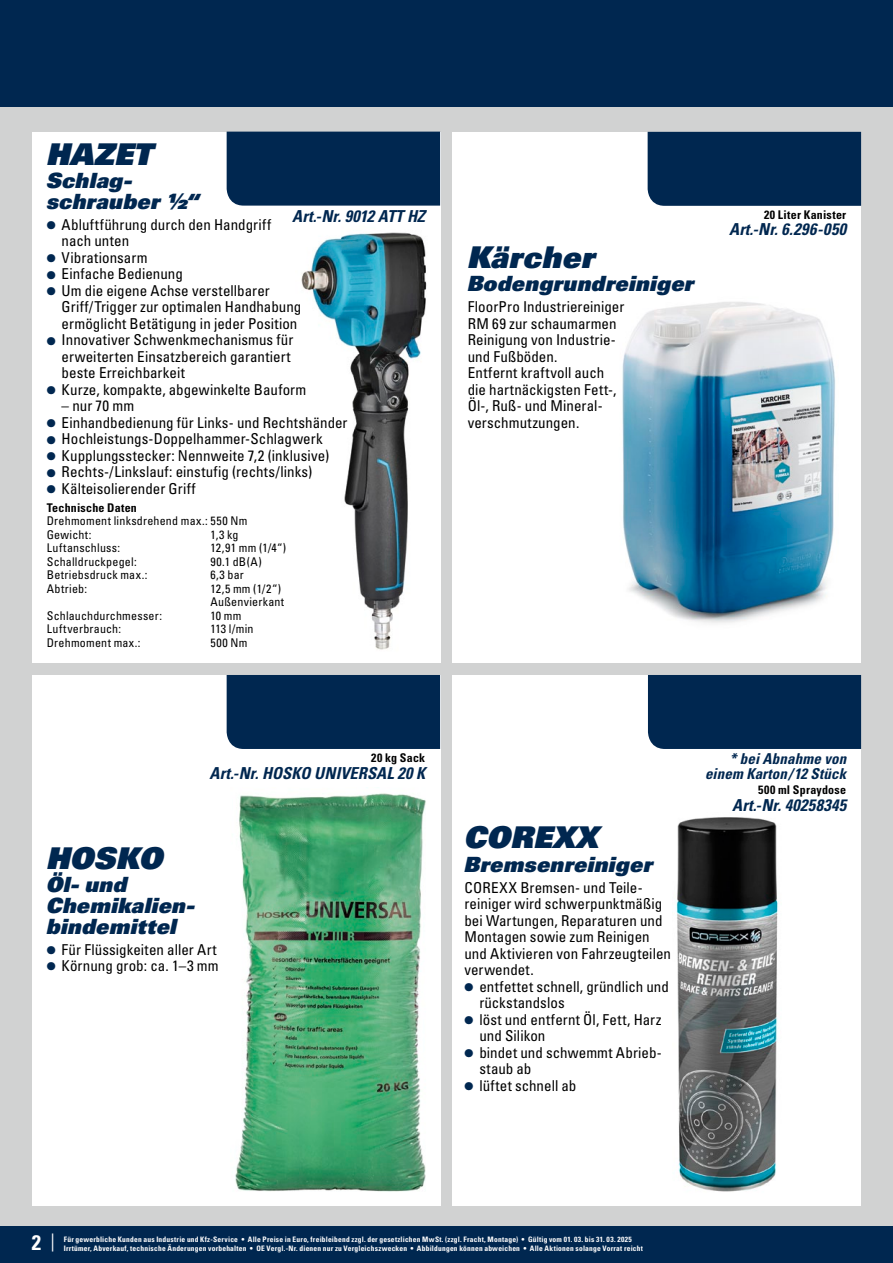
<style>
.page{position:relative;width:893px;height:1263px;background:#fff}
.page>*{position:absolute;margin:0;border:0;box-sizing:border-box;transform-origin:0 0}
.t1{font:30px "Univers LT Std X Black Obl";color:#002750}
.t2{font:21px/21px "Univers LT Std X Black Obl";letter-spacing:.015em;color:#002750}
.t3{font:700 condensed 21px "Univers LT Std";color:#fff}
.t4{font:condensed 18px "Univers LT Std";color:#fff}
.t5{font:italic 700 condensed 16.5px "Univers LT Std";letter-spacing:.01em;color:#002750}
.t6{font:condensed 15px/16.5px "Univers LT Std";letter-spacing:.005em;color:#000}
.t7{font:italic 700 condensed 15px/15px "Univers LT Std";letter-spacing:.01em;color:#002750;text-align:right}
.t8{font:condensed 12px/13.5px "Univers LT Std";letter-spacing:.02em;color:#000}
.t9{font:700 condensed 12px "Univers LT Std";letter-spacing:.015em;color:#000}
.t10{font:700 condensed 7.5px "Univers LT Std";letter-spacing:.025em;color:#fff}
</style>
<div class="page">
<div style="left:0;top:0;width:893px;height:107px;background:#002750"></div>
<div style="left:0;top:107px;width:893px;height:1119px;background:#d1d2d2"></div>
<div style="left:32px;top:675px;width:408px;height:530px;background:#fff"></div>
<div style="left:32px;top:132px;width:408px;height:530px;background:#fff"></div>
<div style="left:0;top:1226px;width:893px;height:37px;background:#002750"></div>
<div style="left:453px;top:132px;width:408px;height:530px;background:#fff"></div>
<div style="left:453px;top:675px;width:408px;height:530px;background:#fff"></div>
<img style="left:675px;top:817px;width:104px;height:375px">
<img style="left:622px;top:302px;width:214px;height:321px">
<img style="left:301px;top:232px;width:126px;height:418px">
<div style="left:227px;top:132px;width:213px;height:74px;background:#002750"></div>
<div style="left:648px;top:132px;width:213px;height:74px;background:#002750"></div>
<div style="left:648px;top:675px;width:213px;height:74px;background:#002750"></div>
<div style="left:227px;top:675px;width:213px;height:74px;background:#002750"></div>
<img style="left:235px;top:793px;width:191px;height:399px">
<h1 class="t1" style="left:46px;top:134px;width:108px">HAZET</h1>
<h2 class="t2" style="left:46px;top:170px;width:154px">Schlag&shy;schrauber ½“</h2>
<p class="t6" style="left:62px;top:216px;width:246px">Abluftführung durch den Handgriff<br>nach unten<br>Vibrationsarm<br>Einfache Bedienung<br>Um die eigene Achse verstellbarer<br>Griff/Trigger zur optimalen Handhabung ermöglicht Betätigung in jeder Position<br>Innovativer Schwenkmechanismus für erweiterten Einsatzbereich garantiert beste Erreichbarkeit<br>Kurze, kompakte, abgewinkelte Bauform</p>
<p class="t6" style="left:62px;top:398px;width:287px">– nur 70 mm<br>Einhandbedienung für Links- und Rechtshänder Hochleistungs-Doppelhammer-Schlagwerk Kupplungsstecker: Nennweite 7,2 (inklusive)<br>Rechts-/Linkslauf: einstufig (rechts/links)<br>Kälteisolierender Griff</p>
<p class="t9" style="left:47px;top:500px;width:92px">Technische Daten</p>
<p class="t8" style="left:47px;top:514px;width:202px">Drehmoment linksdrehend max.: 550 Nm<br>Gewicht:</p>
<p class="t5" style="left:292px;top:206px;width:134px">Art.-Nr. 9012 ATT HZ</p>
<p class="t8" style="left:210px;top:528px;width:30px">1,3 kg</p>
<p class="t8" style="left:47px;top:541px;width:75px">Luftanschluss:</p>
<p class="t8" style="left:210px;top:541px;width:77px">12,91 mm (1/4“)</p>
<p class="t8" style="left:47px;top:555px;width:91px">Schalldruckpegel:</p>
<p class="t8" style="left:210px;top:555px;width:53px">90.1 dB(A)</p>
<p class="t8" style="left:47px;top:568px;width:102px">Betriebsdruck max.:</p>
<p class="t8" style="left:210px;top:568px;width:35px">6,3 bar</p>
<p class="t8" style="left:47px;top:582px;width:42px">Abtrieb:</p>
<p class="t8" style="left:210px;top:582px;width:75px">12,5 mm (1/2“)<br>Außenvierkant</p>
<p class="t8" style="left:47px;top:609px;width:117px">Schlauchdurchmesser:</p>
<p class="t8" style="left:210px;top:609px;width:33px">10 mm</p>
<p class="t8" style="left:47px;top:622px;width:76px">Luftverbrauch:</p>
<p class="t8" style="left:210px;top:622px;width:45px">113 l/min</p>
<p class="t8" style="left:47px;top:636px;width:95px">Drehmoment max.:</p>
<p class="t8" style="left:210px;top:636px;width:39px">500 Nm</p>
<h1 class="t1" style="left:467px;top:238px;width:129px">Kärcher</h1>
<h2 class="t2" style="left:467px;top:273px;width:228px">Bodengrundreiniger</h2>
<p class="t6" style="left:468px;top:298px;width:158px">FloorPro Industriereiniger<br>RM 69 zur schaumarmen<br>Reinigung von Industrie&shy;und Fußböden.<br>Entfernt kraftvoll auch die hartnäckigsten Fett-,<br>Öl-, Ruß- und Mineral&shy;verschmutzungen.</p>
<p class="t9" style="left:764px;top:207px;width:84px">20 Liter Kanister</p>
<p class="t5" style="left:729px;top:219px;width:119px">Art.-Nr. 6.296-050</p>
<p class="t9" style="left:371px;top:750px;width:55px">20 kg Sack</p>
<p class="t5" style="left:210px;top:762px;width:217px">Art.-Nr. HOSKO UNIVERSAL 20 K</p>
<h1 class="t1" style="left:46px;top:838px;width:118px">HOSKO</h1>
<h2 class="t2" style="left:46px;top:874px;width:151px">Öl- und<br>Chemikalien&shy;bindemittel</h2>
<p class="t6" style="left:62px;top:941px;width:159px">Für Flüssigkeiten aller Art<br>Körnung grob: ca. 1–3 mm</p>
<h1 class="t1" style="left:463px;top:818px;width:136px">COREXX</h1>
<h2 class="t2" style="left:463px;top:853px;width:190px">Bremsenreiniger</h2>
<p class="t6" style="left:464px;top:879px;width:208px">COREXX Bremsen- und Teile&shy;reiniger wird schwerpunktmäßig bei Wartungen, Reparaturen und<br>Montagen sowie zum Reinigen und Aktivieren von Fahrzeugteilen verwendet.</p>
<p class="t6" style="left:479px;top:978px;width:191px">entfettet schnell, gründlich und rückstandslos<br>löst und entfernt Öl, Fett, Harz und Silikon<br>bindet und schwemmt Abrieb&shy;staub ab<br>lüftet schnell ab</p>
<p class="t7" style="left:705px;top:751px;width:143px">* bei Abnahme von einem Karton/12 Stück</p>
<p class="t9" style="left:758px;top:783px;width:90px">500 ml Spraydose</p>
<p class="t5" style="left:732px;top:795px;width:115px">Art.-Nr. 40258345</p>
<p class="t4" style="left:51px;top:1229px;width:6px">|</p>
<h2 class="t3" style="left:32px;top:1230px;width:11px">2</h2>
<p class="t10" style="left:64px;top:1244px;width:581px">Irrtümer, Abverkauf, technische Änderungen vorbehalten • OE Vergl.-Nr. dienen nur zu Vergleichszwecken • Abbildungen können abweichen • Alle Aktionen solange Vorrat reicht</p>
<p class="t10" style="left:64px;top:1234px;width:570px">Für gewerbliche Kunden aus Industrie und Kfz-Service • Alle Preise in Euro, freibleibend zzgl. der gesetzlichen MwSt. (zzgl. Fracht, Montage) • Gültig vom 01. 03. bis 31. 03. 2025</p>
</div>
